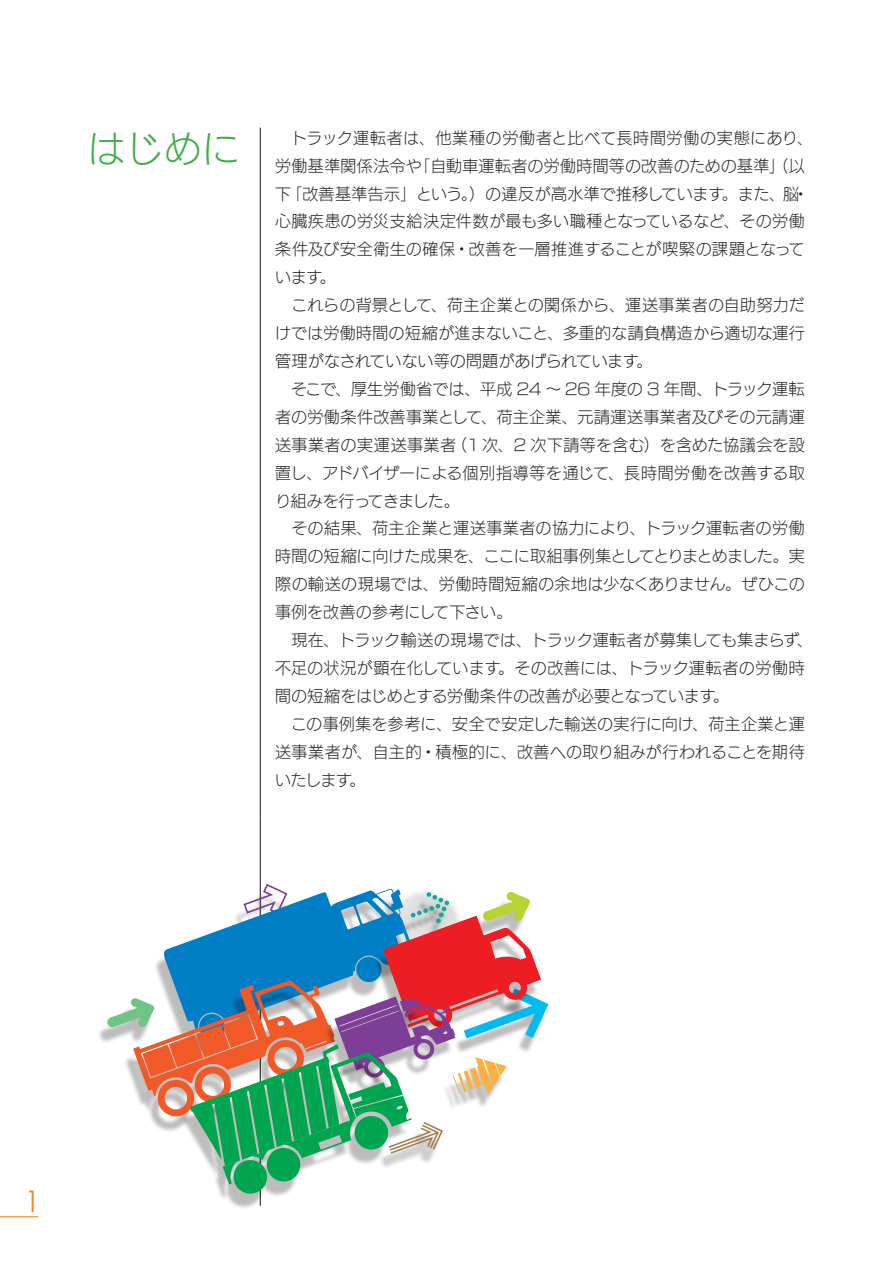
<style>
.page{position:relative;width:893px;height:1263px;background:#fff}
.page>*{position:absolute;margin:0;border:0;box-sizing:border-box;transform-origin:0 0}
.t1{font:38.25px "New Rodin Pro L";color:#40ae49}
.t2{font:300 condensed 29.7px "Futura BT";color:#f58220}
.t3{font:15.9px/27.9px "New Rodin Pro L";letter-spacing:.015em;color:#231f20;text-align:justify}
</style>
<div class="page">
<hr style="left:0;top:1216px;width:38px;height:1px;background:#f58220">
<hr style="left:260px;top:128px;width:1px;height:689px;background:#231f20">
<hr style="left:260px;top:817px;width:1px;height:389px;background:#231f20">
<img style="left:99px;top:1027px;width:8px;height:15px">
<img style="left:221px;top:1196px;width:41px;height:12px">
<svg style="left:107px;top:884px;width:442px;height:312px"></svg>
<p class="t1" style="left:87px;top:117px;width:155px">はじめに</p>
<p class="t3" style="left:275px;top:122px;width:539px;text-align:left">　トラック運転者は、他業種の労働者と比べて長時間労働の実態にあり、労働基準関係法令や「自動車運転者の労働時間等の改善のための基準」（以下「改善基準告示」という。）の違反が高水準で推移しています。また、脳・心臓疾患の労災支給決定件数が最も多い職種となっているなど、その労働条件及び安全衛生の確保・改善を一層推進することが喫緊の課題となっています。</p>
<p class="t3" style="left:275px;top:290px;width:531px">　これらの背景として、荷主企業との関係から、運送事業者の自助努力だけでは労働時間の短縮が進まないこと、多重的な請負構造から適切な運行管理がなされていない等の問題があげられています。</p>
<p class="t3" style="left:275px;top:374px;width:531px">　そこで、厚生労働省では、平成 24 ～ 26 年度の 3 年間、トラック運転者の労働条件改善事業として、荷主企業、元請運送事業者及びその元請運送事業者の実運送事業者（1次、2 次下請等を含む）を含めた協議会を設置し、アドバイザーによる個別指導等を通じて、長時間労働を改善する取り組みを行ってきました。</p>
<p class="t3" style="left:275px;top:513px;width:531px">　その結果、荷主企業と運送事業者の協力により、トラック運転者の労働時間の短縮に向けた成果を、ここに取組事例集としてとりまとめました。実際の輸送の現場では、労働時間短縮の余地は少なくありません。ぜひこの事例を改善の参考にして下さい。</p>
<p class="t3" style="left:275px;top:625px;width:539px;text-align:left">　現在、トラック輸送の現場では、トラック運転者が募集しても集まらず、不足の状況が顕在化しています。その改善には、トラック運転者の労働時間の短縮をはじめとする労働条件の改善が必要となっています。</p>
<p class="t3" style="left:275px;top:708px;width:531px">　この事例集を参考に、安全で安定した輸送の実行に向け、荷主企業と運送事業者が、自主的・積極的に、改善への取り組みが行われることを期待いたします。</p>
<p class="t2" style="left:27px;top:1183px;width:13px">1</p>
</div>
